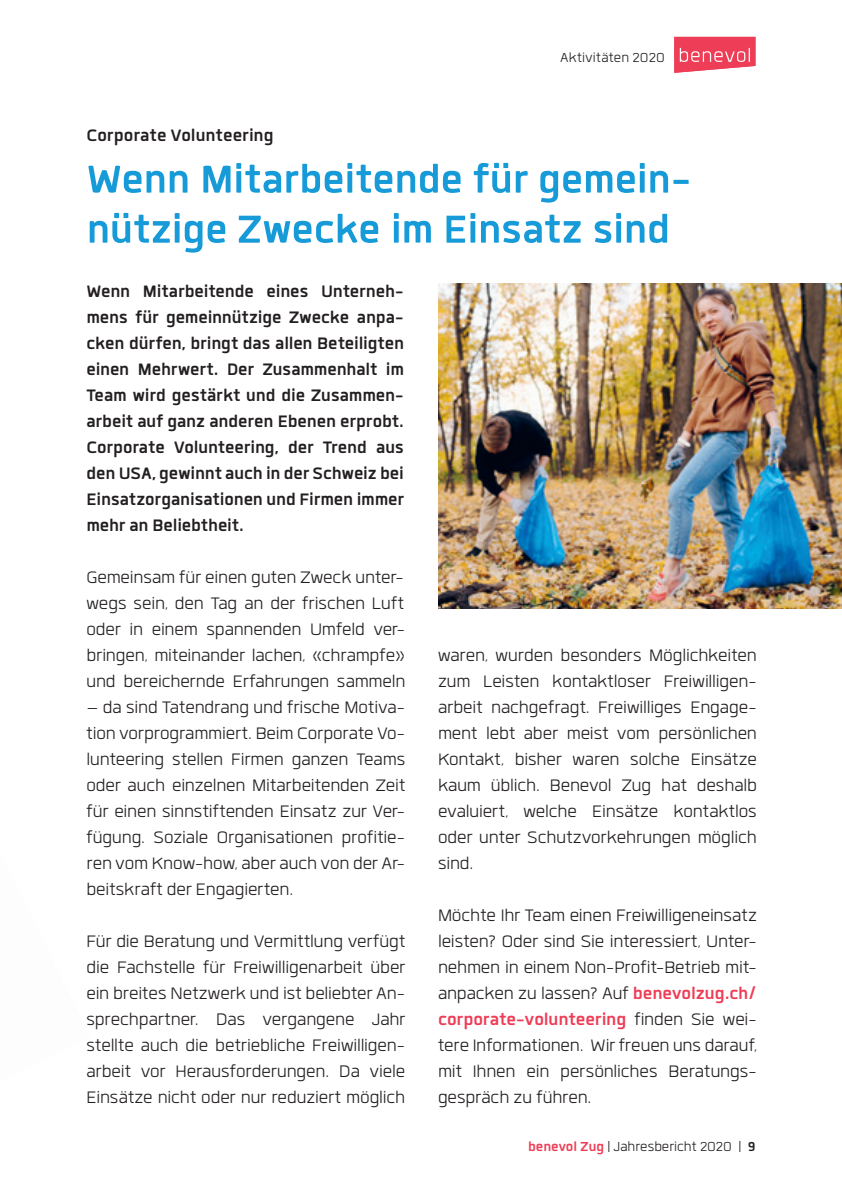
<style>
.page{position:relative;width:842px;height:1191px;background:#fff}
.page>*{position:absolute;margin:0;border:0;box-sizing:border-box;transform-origin:0 0}
.t1{font:700 54px/50px "Quan";letter-spacing:-.01em;color:#169bd8}
.t2{font:300 23px/26px "Quan";letter-spacing:-.005em;color:#231f20;text-align:justify}
.t3{font:700 23px/26px "Quan";letter-spacing:-.005em;color:#231f20;text-align:justify}
.t4{font:300 18px "Quan";color:#231f20}
.s1{font-weight:700;color:#ee3d56}
.s2{font-weight:700}
</style>
<div class="page">
<img style="left:438px;top:283px;width:404px;height:326px">
<svg style="left:674px;top:37px;width:81px;height:36px;background:#f05e73"></svg>
<p class="t4" style="left:560px;top:49px;width:106px">Aktivitäten 2020</p>
<p class="t3" style="left:86px;top:122px;width:189px">Corporate Volunteering</p>
<h1 class="t1" style="left:86px;top:153px;width:607px">Wenn Mitarbeitende für gemein&shy;nützige Zwecke im Einsatz sind</h1>
<p class="t3" style="left:86px;top:278px;width:319px">Wenn Mitarbeitende eines Unterneh&shy;mens für gemeinnützige Zwecke anpa&shy;cken dürfen, bringt das allen Beteiligten einen Mehrwert. Der Zusammenhalt im Team wird gestärkt und die Zusammen&shy;arbeit auf ganz anderen Ebenen erprobt.<br>Corporate Volunteering, der Trend aus den USA, gewinnt auch in der Schweiz bei Einsatzorganisationen und Firmen immer mehr an Beliebtheit.</p>
<p class="t2" style="left:86px;top:564px;width:320px">Gemeinsam für einen guten Zweck unter&shy;wegs sein, den Tag an der frischen Luft oder in einem spannenden Umfeld ver&shy;bringen, miteinander lachen, «chrampfe» und bereichernde Erfahrungen sammeln</p>
<p class="t2" style="left:86px;top:694px;width:320px">– da sind Tatendrang und frische Motiva&shy;tion vorprogrammiert. Beim Corporate Vo&shy;lunteering stellen Firmen ganzen Teams oder auch einzelnen Mitarbeitenden Zeit für einen sinnstiftenden Einsatz zur Ver&shy;fügung. Soziale Organisationen profitie&shy;ren vom Know-how, aber auch von der Ar&shy;beitskraft der Engagierten.</p>
<p class="t2" style="left:86px;top:928px;width:320px">Für die Beratung und Vermittlung verfügt die Fachstelle für Freiwilligenarbeit über ein breites Netzwerk und ist beliebter An&shy;sprechpartner. Das vergangene Jahr stellte auch die betriebliche Freiwilligen&shy;arbeit vor Herausforderungen. Da viele Einsätze nicht oder nur reduziert möglich</p>
<p class="t2" style="left:438px;top:642px;width:320px">waren, wurden besonders Möglichkeiten zum Leisten kontaktloser Freiwilligen&shy;arbeit nachgefragt. Freiwilliges Engage&shy;ment lebt aber meist vom persönlichen Kontakt, bisher waren solche Einsätze kaum üblich. Benevol Zug hat deshalb evaluiert, welche Einsätze kontaktlos oder unter Schutzvorkehrungen möglich sind.</p>
<p class="t2" style="left:438px;top:902px;width:320px">Möchte Ihr Team einen Freiwilligeneinsatz leisten? Oder sind Sie interessiert, Unter&shy;nehmen in einem Non-Profit-Betrieb mit&shy;anpacken zu lassen? Auf <span class="s1">benevolzug.ch/ corporate-volunteering</span> finden Sie wei&shy;tere Informationen. Wir freuen uns darauf, mit Ihnen ein persönliches Beratungs&shy;gespräch zu führen.</p>
<p class="t4" style="left:528px;top:1138px;width:229px"><span class="s1">benevol Zug</span> | Jahresbericht 2020 | <span class="s2">9</span></p>
</div>
